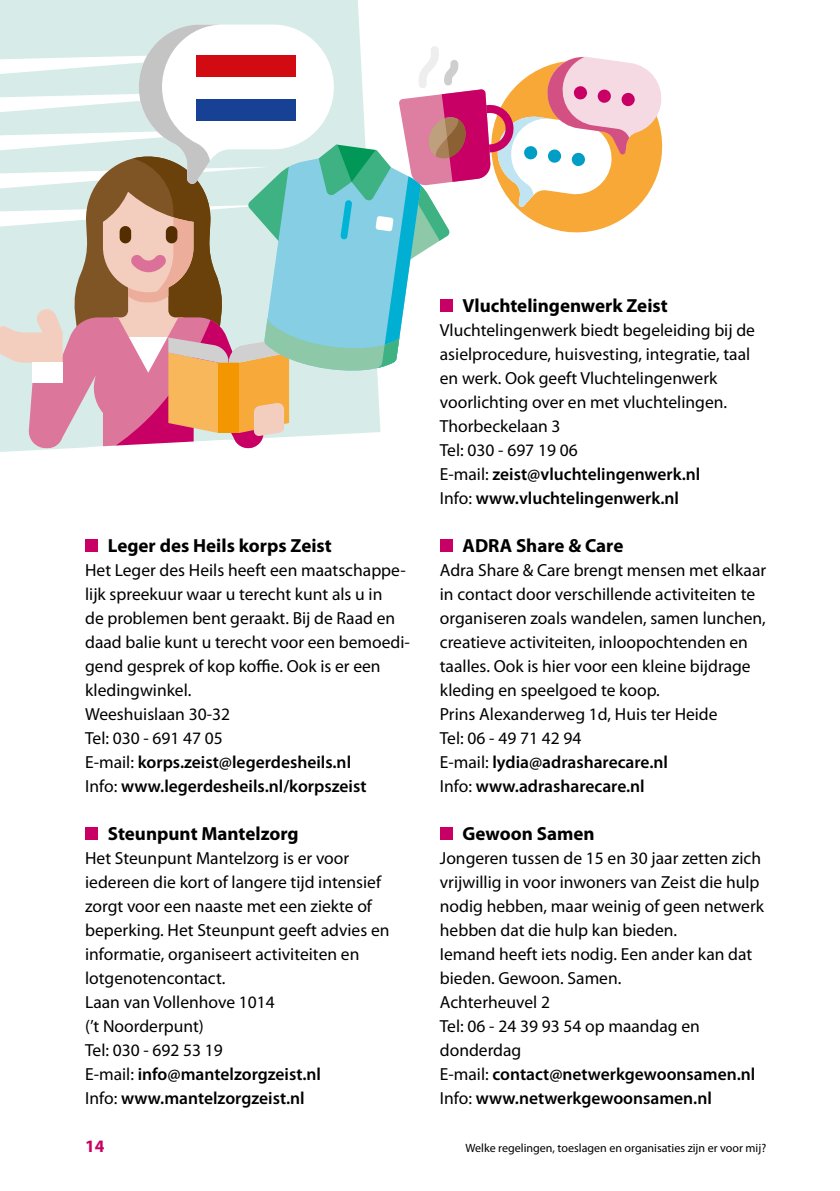
<style>
.page{position:relative;width:840px;height:1191px;background:#fff}
.page>*{position:absolute;margin:0;border:0;box-sizing:border-box;transform-origin:0 0}
.t1{font:700 19px "Myriad Pro";color:#000}
.t2{font:17.6px/24px "Myriad Pro";color:#000}
.t3{font:700 17.6px "Myriad Pro";color:#c80065}
.t4{font:12px "Myriad Pro";color:#000}
.s1{font-weight:600}
</style>
<div class="page">
<div style="left:0;top:0;width:359px;height:25px;background:#d7ece8"></div>
<div style="left:85px;top:539px;width:13px;height:13px;background:#c80065"></div>
<div style="left:85px;top:827px;width:13px;height:13px;background:#c80065"></div>
<div style="left:439px;top:539px;width:13px;height:13px;background:#c80065"></div>
<div style="left:439px;top:827px;width:13px;height:13px;background:#c80065"></div>
<svg style="left:0;top:25px;width:663px;height:427px"></svg>
<div style="left:196px;top:55px;width:100px;height:22px;background:#d20a11"></div>
<div style="left:196px;top:77px;width:100px;height:22px;background:#fff"></div>
<div style="left:196px;top:99px;width:100px;height:22px;background:#164194"></div>
<p class="t1" style="left:108px;top:535px;width:225px">Leger des Heils korps Zeist</p>
<p class="t2" style="left:85px;top:558px;width:326px">Het Leger des Heils heeft een maatschappe&shy;lijk spreekuur waar u terecht kunt als u in<br>de problemen bent geraakt. Bij de Raad en daad balie kunt u terecht voor een bemoedi&shy;gend gesprek of kop koffie. Ook is er een kledingwinkel.<br>Weeshuislaan 30-32<br>Tel: 030 - 691 47 05<br>E-mail: <span class="s1">korps.zeist@legerdesheils.nl<br></span>Info: <span class="s1">www.legerdesheils.nl/korpszeist</span></p>
<p class="t1" style="left:108px;top:823px;width:192px">Steunpunt Mantelzorg</p>
<p class="t2" style="left:85px;top:846px;width:306px">Het Steunpunt Mantelzorg is er voor iedereen die kort of langere tijd intensief zorgt voor een naaste met een ziekte of beperking. Het Steunpunt geeft advies en informatie, organiseert activiteiten en lotgenotencontact.<br>Laan van Vollenhove 1014<br>(’t Noorderpunt)<br>Tel: 030 - 692 53 19<br>E-mail: <span class="s1">info@mantelzorgzeist.nl<br></span>Info: <span class="s1">www.mantelzorgzeist.nl</span></p>
<p class="t3" style="left:85px;top:1136px;width:21px">14</p>
<p class="t1" style="left:462px;top:295px;width:206px">Vluchtelingenwerk Zeist</p>
<p class="t2" style="left:439px;top:318px;width:316px">Vluchtelingenwerk biedt begeleiding bij de asielprocedure, huisvesting, integratie, taal en werk. Ook geeft Vluchtelingenwerk voorlichting over en met vluchtelingen.<br>Thorbeckelaan 3<br>Tel: 030 - 697 19 06<br>E-mail: <span class="s1">zeist@vluchtelingenwerk.nl<br></span>Info: <span class="s1">www.vluchtelingenwerk.nl</span></p>
<p class="t1" style="left:462px;top:535px;width:162px">ADRA Share &amp; Care</p>
<p class="t2" style="left:439px;top:558px;width:327px">Adra Share &amp; Care brengt mensen met elkaar in contact door verschillende activiteiten te organiseren zoals wandelen, samen lunchen, creatieve activiteiten, inloopochtenden en taalles. Ook is hier voor een kleine bijdrage kleding en speelgoed te koop.<br>Prins Alexanderweg 1d, Huis ter Heide<br>Tel: 06 - 49 71 42 94<br>E-mail: <span class="s1">lydia@adrasharecare.nl<br></span>Info: <span class="s1">www.adrasharecare.nl</span></p>
<p class="t1" style="left:462px;top:823px;width:133px">Gewoon Samen</p>
<p class="t2" style="left:439px;top:846px;width:325px">Jongeren tussen de 15 en 30 jaar zetten zich vrijwillig in voor inwoners van Zeist die hulp nodig hebben, maar weinig of geen netwerk hebben dat die hulp kan bieden.<br>Iemand heeft iets nodig. Een ander kan dat bieden. Gewoon. Samen.<br>Achterheuvel 2<br>Tel: 06 - 24 39 93 54 op maandag en donderdag<br>E-mail: <span class="s1">contact@netwerkgewoonsamen.nl<br></span>Info: <span class="s1">www.netwerkgewoonsamen.nl</span></p>
<p class="t4" style="left:465px;top:1141px;width:302px">Welke regelingen, toeslagen en organisaties zijn er voor mij?</p>
</div>
